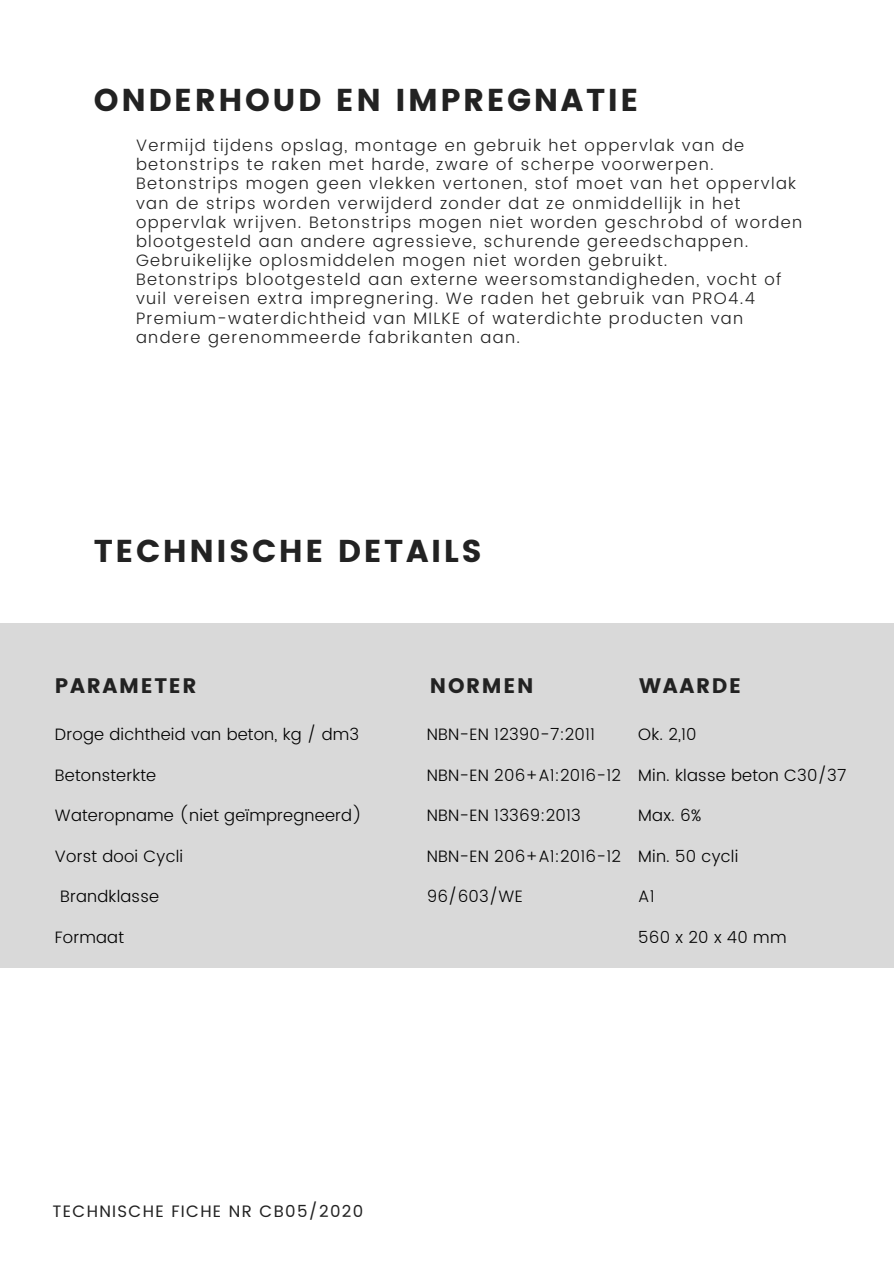
<style>
.page{position:relative;width:894px;height:1264px;background:#fff}
.page>*{position:absolute;margin:0;border:0;box-sizing:border-box;transform-origin:0 0}
.t1{font:31.5px "Poppins";letter-spacing:.08em;color:#222}
.t2{font:21px "Poppins";letter-spacing:.08em;color:#222}
.t3{font:300 16.5px/19.2px "Poppins";letter-spacing:.08em;color:#222}
.t4{font:300 16.5px "Poppins";letter-spacing:.01em;color:#000}
.t5{font:16.5px "Poppins";letter-spacing:.08em;color:#222}
</style>
<div class="page">
<div style="left:0;top:623px;width:893px;height:344px;background:#d9d9d9"></div>
<h1 class="t1" style="left:94px;top:81px;width:546px">ONDERHOUD EN IMPREGNATIE</h1>
<p class="t3" style="left:136px;top:136px;width:667px">Vermijd tijdens opslag, montage en gebruik het oppervlak van de betonstrips te raken met harde, zware of scherpe voorwerpen.<br>Betonstrips mogen geen vlekken vertonen, stof moet van het oppervlak van de strips worden verwijderd zonder dat ze onmiddellijk in het oppervlak wrijven. Betonstrips mogen niet worden geschrobd of worden blootgesteld aan andere agressieve, schurende gereedschappen.<br>Gebruikelijke oplosmiddelen mogen niet worden gebruikt.<br>Betonstrips blootgesteld aan externe weersomstandigheden, vocht of vuil vereisen extra impregnering. We raden het gebruik van PRO4.4<br>Premium-waterdichtheid van MILKE of waterdichte producten van andere gerenommeerde fabrikanten aan.</p>
<h1 class="t1" style="left:94px;top:532px;width:389px">TECHNISCHE DETAILS</h1>
<p class="t2" style="left:55px;top:673px;width:143px">PARAMETER</p>
<p class="t2" style="left:430px;top:673px;width:105px">NORMEN</p>
<p class="t2" style="left:639px;top:673px;width:103px">WAARDE</p>
<p class="t4" style="left:55px;top:725px;width:306px">Droge dichtheid van beton, kg / dm3</p>
<p class="t4" style="left:55px;top:765px;width:103px">Betonsterkte</p>
<p class="t4" style="left:55px;top:806px;width:308px">Wateropname (niet geïmpregneerd)</p>
<p class="t4" style="left:55px;top:846px;width:130px">Vorst dooi Cycli</p>
<p class="t4" style="left:60px;top:887px;width:100px">Brandklasse</p>
<p class="t4" style="left:55px;top:927px;width:71px">Formaat</p>
<p class="t4" style="left:426px;top:724px;width:170px">NBN-EN 12390-7:2011</p>
<p class="t4" style="left:426px;top:765px;width:196px">NBN-EN 206+A1:2016-12</p>
<p class="t4" style="left:426px;top:805px;width:155px">NBN-EN 13369:2013</p>
<p class="t4" style="left:426px;top:846px;width:196px">NBN-EN 206+A1:2016-12</p>
<p class="t4" style="left:426px;top:887px;width:97px">96/603/WE</p>
<p class="t4" style="left:638px;top:724px;width:60px">Ok. 2,10</p>
<p class="t4" style="left:638px;top:765px;width:209px">Min. klasse beton C30/37</p>
<p class="t4" style="left:638px;top:805px;width:65px">Max. 6%</p>
<p class="t4" style="left:638px;top:846px;width:102px">Min. 50 cycli</p>
<p class="t4" style="left:638px;top:887px;width:18px">A1</p>
<p class="t4" style="left:638px;top:927px;width:150px">560 x 20 x 40 mm</p>
<p class="t5" style="left:53px;top:1201px;width:312px">TECHNISCHE FICHE NR CB05/2020</p>
</div>
